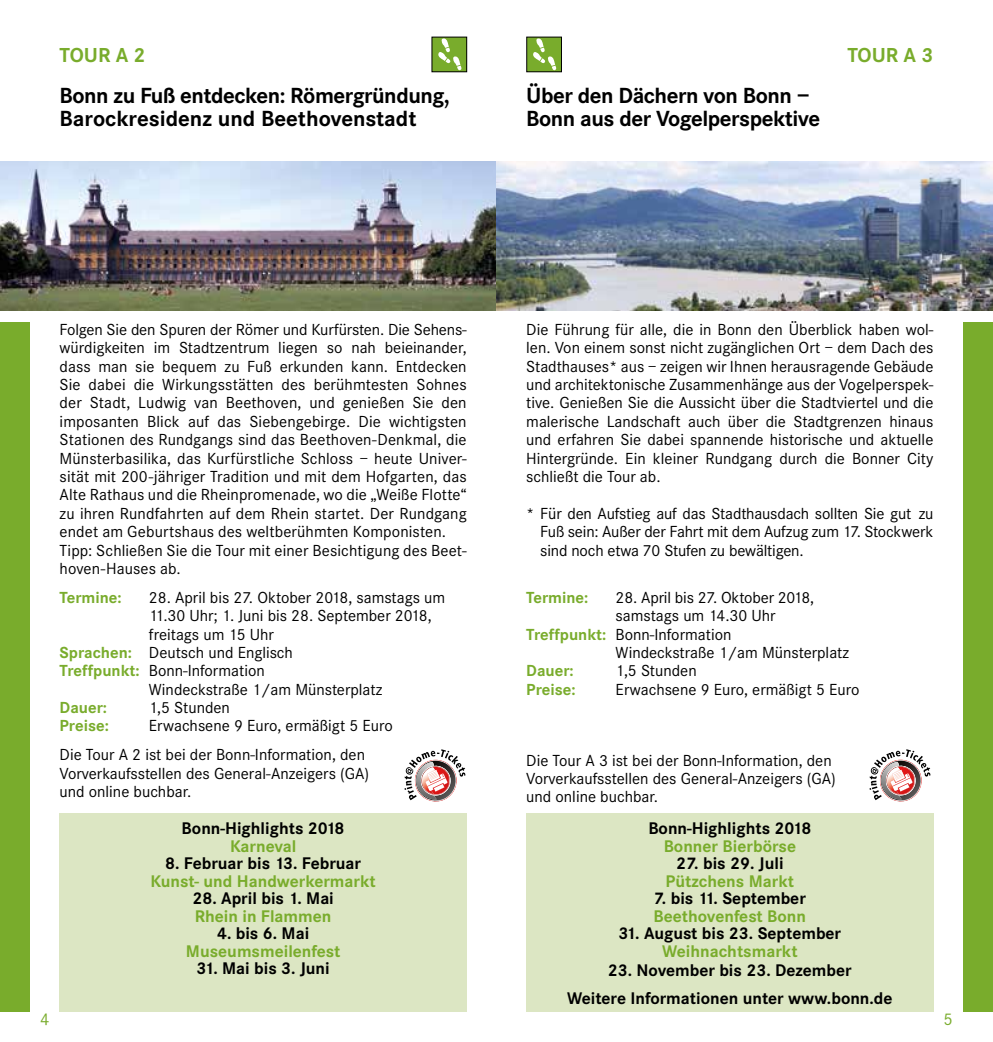
<style>
.page{position:relative;width:993px;height:1042px;background:#fff}
.page>*{position:absolute;margin:0;border:0;box-sizing:border-box;transform-origin:0 0}
.t1{font:700 22.75px/22.8px "Corporate S";letter-spacing:-.02em;color:#000}
.t2{font:700 21px "Corporate S";color:#79ac2c}
.t3{font:700 17.5px/28px "Corporate S";color:#000;text-align:center}
.t4{font:700 17.5px "Corporate S";color:#79ac2c}
.t5{font:17.5px "Corporate S";color:#79ac2c}
.t6{font:16.62px/18.4px "Corporate S";color:#000}
.t7{font:700 16.62px "Corporate S";color:#79ac2c}
.s1{font-weight:700;color:#79ac2c}
</style>
<div class="page">
<div style="left:962px;top:322px;width:30px;height:690px;background:#79ac2c"></div>
<svg style="left:404px;top:749px;width:61px;height:53px"></svg>
<svg style="left:869px;top:749px;width:61px;height:53px"></svg>
<div style="left:0;top:322px;width:30px;height:690px;background:#79ac2c"></div>
<div style="left:432px;top:37px;width:34px;height:35px;background:#79ac2c"></div>
<svg style="left:438px;top:39px;width:24px;height:31px"></svg>
<div style="left:431px;top:37px;width:36px;height:35px;border:1px solid #000"></div>
<div style="left:60px;top:814px;width:406px;height:198px;background:#dce6c3"></div>
<div style="left:526px;top:37px;width:35px;height:35px;background:#79ac2c"></div>
<svg style="left:533px;top:39px;width:23px;height:31px"></svg>
<div style="left:526px;top:37px;width:35px;height:35px;border:1px solid #000"></div>
<div style="left:526px;top:814px;width:407px;height:198px;background:#dce6c3"></div>
<img style="left:0;top:161px;width:992px;height:149px">
<p class="t2" style="left:60px;top:43px;width:87px">TOUR A 2</p>
<h1 class="t1" style="left:60px;top:85px;width:391px">Bonn zu Fuß entdecken: Römergründung,<br>Barockresidenz und Beethovenstadt</h1>
<h1 class="t1" style="left:526px;top:85px;width:295px">Über den Dächern von Bonn –<br>Bonn aus der Vogelperspektive</h1>
<p class="t2" style="left:847px;top:43px;width:87px">TOUR A 3</p>
<p class="t6" style="left:60px;top:320px;width:408px">Folgen Sie den Spuren der Römer und Kurfürsten. Die Sehens&shy;würdigkeiten im Stadtzentrum liegen so nah beieinander, dass man sie bequem zu Fuß erkunden kann. Entdecken Sie dabei die Wirkungsstätten des berühmtesten Sohnes der Stadt, Ludwig van Beethoven, und genießen Sie den imposanten Blick auf das Siebengebirge. Die wichtigsten Stationen des Rundgangs sind das Beethoven-Denkmal, die Münsterbasilika, das Kurfürstliche Schloss – heute Univer&shy;sität mit 200-jähriger Tradition und mit dem Hofgarten, das Alte Rathaus und die Rheinpromenade, wo die „Weiße Flotte“ zu ihren Rundfahrten auf dem Rhein startet. Der Rundgang endet am Geburtshaus des weltberühmten Komponisten.<br>Tipp: Schließen Sie die Tour mit einer Besichtigung des Beet&shy;hoven-Hauses ab.</p>
<p class="t7" style="left:60px;top:588px;width:63px">Termine:</p>
<p class="t6" style="left:149px;top:588px;width:297px">28. April bis 27. Oktober 2018, samstags um</p>
<p class="t6" style="left:149px;top:607px;width:284px">11.30 Uhr; 1. Juni bis 28. September 2018,</p>
<p class="t6" style="left:149px;top:625px;width:126px">freitags um 15 Uhr</p>
<p class="t6" style="left:60px;top:643px;width:235px"><span class="s1">Sprachen:</span> Deutsch und Englisch</p>
<p class="t6" style="left:60px;top:662px;width:207px"><span class="s1">Treffpunkt:</span> Bonn-Information</p>
<p class="t6" style="left:149px;top:680px;width:235px">Windeckstraße 1/am Münsterplatz</p>
<p class="t7" style="left:60px;top:698px;width:49px">Dauer:</p>
<p class="t6" style="left:149px;top:698px;width:83px">1,5 Stunden</p>
<p class="t7" style="left:60px;top:716px;width:51px">Preise:</p>
<p class="t6" style="left:60px;top:712px;width:334px;line-height:28.9px;text-indent:89px">Erwachsene 9 Euro, ermäßigt 5 Euro<br>Die Tour A 2 ist bei der Bonn-Information, den</p>
<p class="t6" style="left:60px;top:764px;width:311px">Vorverkaufsstellen des General-Anzeigers (GA) und online buchbar.</p>
<p class="t3" style="left:181px;top:815px;width:164px">Bonn-Highlights 2018</p>
<p class="t4" style="left:230px;top:836px;width:68px">Karneval</p>
<p class="t3" style="left:165px;top:850px;width:197px">8. Februar bis 13. Februar</p>
<p class="t4" style="left:150px;top:871px;width:226px">Kunst- und Handwerkermarkt</p>
<p class="t3" style="left:192px;top:885px;width:143px">28. April bis 1. Mai</p>
<p class="t4" style="left:195px;top:906px;width:138px">Rhein in Flammen</p>
<p class="t3" style="left:217px;top:920px;width:94px">4. bis 6. Mai</p>
<p class="t4" style="left:186px;top:941px;width:156px">Museumsmeilenfest</p>
<p class="t3" style="left:196px;top:955px;width:135px">31. Mai bis 3. Juni</p>
<p class="t6" style="left:526px;top:320px;width:408px;text-align:justify">Die Führung für alle, die in Bonn den Überblick haben wol&shy;len. Von einem sonst nicht zugänglichen Ort – dem Dach des Stadthauses* aus – zeigen wir Ihnen herausragende Gebäude und architektonische Zusammenhänge aus der Vogelperspek&shy;tive. Genießen Sie die Aussicht über die Stadtviertel und die malerische Landschaft auch über die Stadtgrenzen hinaus und erfahren Sie dabei spannende historische und aktuelle Hintergründe. Ein kleiner Rundgang durch die Bonner City schließt die Tour ab.</p>
<p class="t6" style="left:540px;top:504px;width:394px;text-align:justify;text-indent:-14px">* Für den Aufstieg auf das Stadthausdach sollten Sie gut zu Fuß sein: Außer der Fahrt mit dem Aufzug zum 17. Stockwerk sind noch etwa 70 Stufen zu bewältigen.</p>
<p class="t7" style="left:526px;top:588px;width:63px">Termine:</p>
<p class="t6" style="left:615px;top:588px;width:200px">28. April bis 27. Oktober 2018,</p>
<p class="t6" style="left:615px;top:607px;width:161px">samstags um 14.30 Uhr</p>
<p class="t6" style="left:526px;top:625px;width:207px"><span class="s1">Treffpunkt:</span> Bonn-Information</p>
<p class="t6" style="left:615px;top:643px;width:235px">Windeckstraße 1/am Münsterplatz</p>
<p class="t7" style="left:526px;top:661px;width:49px">Dauer:</p>
<p class="t6" style="left:615px;top:662px;width:83px">1,5 Stunden</p>
<p class="t7" style="left:526px;top:679px;width:51px">Preise:</p>
<p class="t6" style="left:615px;top:680px;width:245px">Erwachsene 9 Euro, ermäßigt 5 Euro</p>
<p class="t6" style="left:526px;top:751px;width:311px">Die Tour A 3 ist bei der Bonn-Information, den<br>Vorverkaufsstellen des General-Anzeigers (GA) und online buchbar.</p>
<p class="t3" style="left:648px;top:815px;width:164px">Bonn-Highlights 2018</p>
<p class="t4" style="left:663px;top:836px;width:134px">Bonner Bierbörse</p>
<p class="t3" style="left:675px;top:850px;width:109px">27. bis 29. Juli</p>
<p class="t4" style="left:665px;top:871px;width:130px">Pützchens Markt</p>
<p class="t3" style="left:653px;top:885px;width:154px">7. bis 11. September</p>
<p class="t4" style="left:653px;top:906px;width:154px">Beethovenfest Bonn</p>
<p class="t3" style="left:618px;top:920px;width:224px">31. August bis 23. September</p>
<p class="t4" style="left:662px;top:941px;width:137px">Weihnachtsmarkt</p>
<p class="t3" style="left:567px;top:956px;width:327px">23. November bis 23. Dezember<br>Weitere Informationen unter www.bonn.de</p>
<p class="t5" style="left:40px;top:1010px;width:11px">4</p>
<p class="t5" style="left:943px;top:1010px;width:11px">5</p>
</div>
